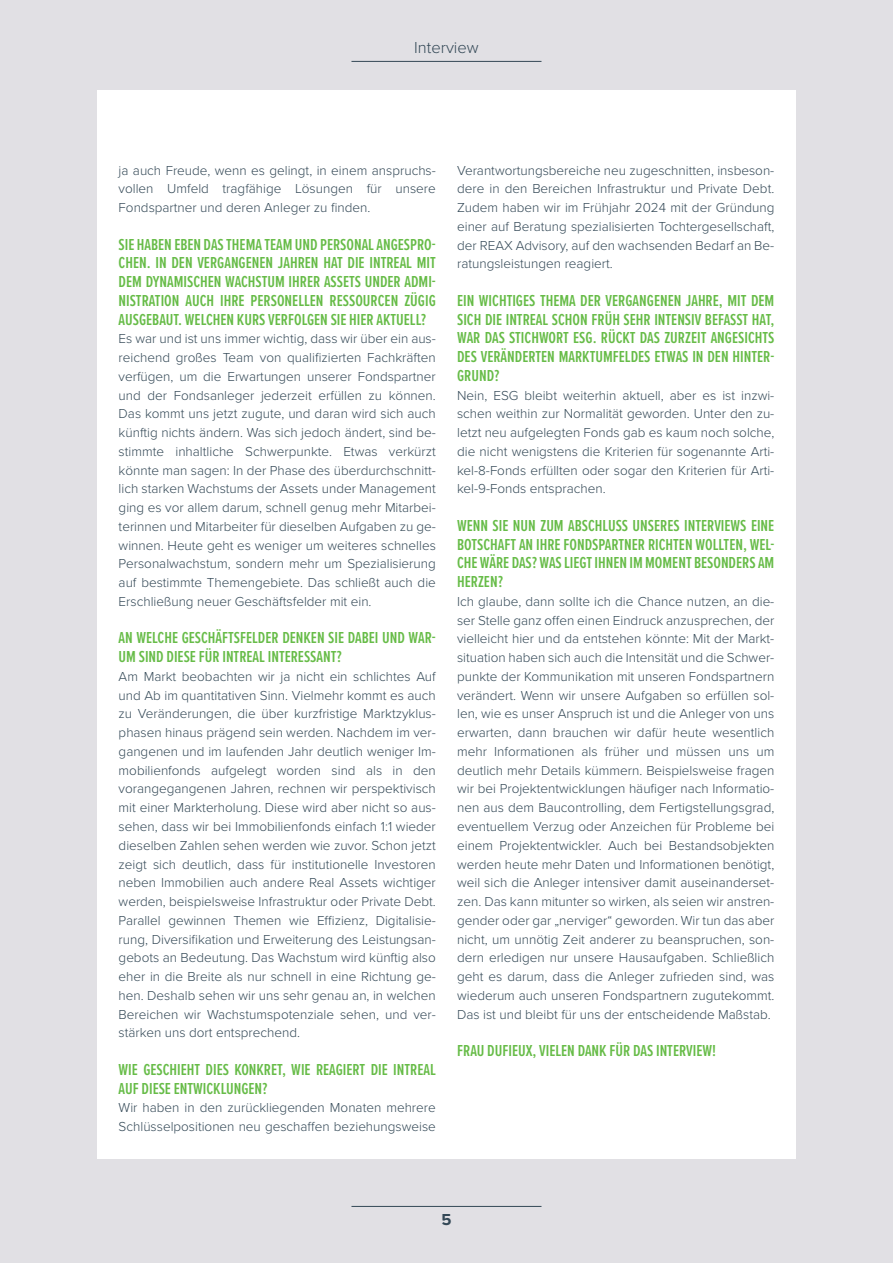
<style>
.page{position:relative;width:893px;height:1263px;background:#e1e0e4}
.page>*{position:absolute;margin:0;border:0;box-sizing:border-box;transform-origin:0 0}
.t1{font:600 16.5px/18.8px "Proxima Nova Ex Cn";color:#67bc48;text-align:justify}
.t2{font:300 16.5px "Proxima Nova";color:#334856}
.t3{font:700 16.5px "Proxima Nova";color:#334856}
.t4{font:300 13.5px/18.8px "Proxima Nova";color:#334856;text-align:justify}
</style>
<div class="page">
<div style="left:97px;top:90px;width:699px;height:1069px;background:#fff"></div>
<hr style="left:351px;top:61px;width:190px;height:1px;background:#334856">
<hr style="left:351px;top:1206px;width:190px;height:1px;background:#334856">
<p class="t2" style="left:414px;top:35px;width:66px">Interview</p>
<p class="t4" style="left:119px;top:160px;width:319px">ja auch Freude, wenn es gelingt, in einem anspruchs&shy;vollen Umfeld tragfähige Lösungen für unsere Fondspartner und deren Anleger zu finden.</p>
<p class="t1" style="left:119px;top:234px;width:319px">SIE HABEN EBEN DAS THEMA TEAM UND PERSONAL ANGESPRO-CHEN. IN DEN VERGANGENEN JAHREN HAT DIE INTREAL MIT DEM DYNAMISCHEN WACHSTUM IHRER ASSETS UNDER ADMI-NISTRATION AUCH IHRE PERSONELLEN RESSOURCEN ZÜGIG AUSGEBAUT. WELCHEN KURS VERFOLGEN SIE HIER AKTUELL?</p>
<p class="t4" style="left:119px;top:329px;width:319px">Es war und ist uns immer wichtig, dass wir über ein aus&shy;reichend großes Team von qualifizierten Fachkräften verfügen, um die Erwartungen unserer Fondspartner und der Fondsanleger jederzeit erfüllen zu können.<br>Das kommt uns jetzt zugute, und daran wird sich auch künftig nichts ändern. Was sich jedoch ändert, sind be&shy;stimmte inhaltliche Schwerpunkte. Etwas verkürzt könnte man sagen: In der Phase des überdurchschnitt&shy;lich starken Wachstums der Assets under Management ging es vor allem darum, schnell genug mehr Mitarbei&shy;terinnen und Mitarbeiter für dieselben Aufgaben zu ge&shy;winnen. Heute geht es weniger um weiteres schnelles Personalwachstum, sondern mehr um Spezialisierung auf bestimmte Themengebiete. Das schließt auch die Erschließung neuer Geschäftsfelder mit ein.</p>
<p class="t1" style="left:119px;top:628px;width:319px">AN WELCHE GESCHÄFTSFELDER DENKEN SIE DABEI UND WAR-<br>UM SIND DIESE FÜR INTREAL INTERESSANT?</p>
<p class="t4" style="left:119px;top:666px;width:319px">Am Markt beobachten wir ja nicht ein schlichtes Auf und Ab im quantitativen Sinn. Vielmehr kommt es auch zu Veränderungen, die über kurzfristige Marktzyklus&shy;phasen hinaus prägend sein werden. Nachdem im ver&shy;gangenen und im laufenden Jahr deutlich weniger Im&shy;mobilienfonds aufgelegt worden sind als in den vorangegangenen Jahren, rechnen wir perspektivisch mit einer Markterholung. Diese wird aber nicht so aus&shy;sehen, dass wir bei Immobilienfonds einfach 1:1 wieder dieselben Zahlen sehen werden wie zuvor. Schon jetzt zeigt sich deutlich, dass für institutionelle Investoren neben Immobilien auch andere Real Assets wichtiger werden, beispielsweise Infrastruktur oder Private Debt.<br>Parallel gewinnen Themen wie Effizienz, Digitalisie&shy;rung, Diversifikation und Erweiterung des Leistungsan&shy;gebots an Bedeutung. Das Wachstum wird künftig also eher in die Breite als nur schnell in eine Richtung ge&shy;hen. Deshalb sehen wir uns sehr genau an, in welchen Bereichen wir Wachstumspotenziale sehen, und ver&shy;stärken uns dort entsprechend.</p>
<p class="t1" style="left:119px;top:1059px;width:319px">WIE GESCHIEHT DIES KONKRET, WIE REAGIERT DIE INTREAL<br>AUF DIESE ENTWICKLUNGEN?</p>
<p class="t4" style="left:119px;top:1098px;width:319px">Wir haben in den zurückliegenden Monaten mehrere<br>Schlüsselpositionen neu geschaffen beziehungsweise</p>
<p class="t4" style="left:457px;top:160px;width:319px">Verantwortungsbereiche neu zugeschnitten, insbeson&shy;dere in den Bereichen Infrastruktur und Private Debt.<br>Zudem haben wir im Frühjahr 2024 mit der Gründung einer auf Beratung spezialisierten Tochtergesellschaft, der REAX Advisory, auf den wachsenden Bedarf an Be&shy;ratungsleistungen reagiert.</p>
<p class="t1" style="left:457px;top:291px;width:319px">EIN WICHTIGES THEMA DER VERGANGENEN JAHRE, MIT DEM SICH DIE INTREAL SCHON FRÜH SEHR INTENSIV BEFASST HAT, WAR DAS STICHWORT ESG. RÜCKT DAS ZURZEIT ANGESICHTS DES VERÄNDERTEN MARKTUMFELDES ETWAS IN DEN HINTER-GRUND?</p>
<p class="t4" style="left:457px;top:385px;width:319px">Nein, ESG bleibt weiterhin aktuell, aber es ist inzwi&shy;schen weithin zur Normalität geworden. Unter den zu&shy;letzt neu aufgelegten Fonds gab es kaum noch solche, die nicht wenigstens die Kriterien für sogenannte Arti&shy;kel-8-Fonds erfüllten oder sogar den Kriterien für Arti&shy;kel-9-Fonds entsprachen.</p>
<p class="t1" style="left:457px;top:516px;width:319px">WENN SIE NUN ZUM ABSCHLUSS UNSERES INTERVIEWS EINE BOTSCHAFT AN IHRE FONDSPARTNER RICHTEN WOLLTEN, WEL-CHE WÄRE DAS? WAS LIEGT IHNEN IM MOMENT BESONDERS AM HERZEN?</p>
<p class="t4" style="left:457px;top:591px;width:319px">Ich glaube, dann sollte ich die Chance nutzen, an die&shy;ser Stelle ganz offen einen Eindruck anzusprechen, der vielleicht hier und da entstehen könnte: Mit der Markt&shy;situation haben sich auch die Intensität und die Schwer&shy;punkte der Kommunikation mit unseren Fondspartnern verändert. Wenn wir unsere Aufgaben so erfüllen sol&shy;len, wie es unser Anspruch ist und die Anleger von uns erwarten, dann brauchen wir dafür heute wesentlich mehr Informationen als früher und müssen uns um deutlich mehr Details kümmern. Beispielsweise fragen wir bei Projektentwicklungen häufiger nach Informatio&shy;nen aus dem Baucontrolling, dem Fertigstellungsgrad, eventuellem Verzug oder Anzeichen für Probleme bei einem Projektentwickler. Auch bei Bestandsobjekten werden heute mehr Daten und Informationen benötigt, weil sich die Anleger intensiver damit auseinanderset&shy;zen. Das kann mitunter so wirken, als seien wir anstren&shy;gender oder gar „nerviger“ geworden. Wir tun das aber nicht, um unnötig Zeit anderer zu beanspruchen, son&shy;dern erledigen nur unsere Hausaufgaben. Schließlich geht es darum, dass die Anleger zufrieden sind, was wiederum auch unseren Fondspartnern zugutekommt.<br>Das ist und bleibt für uns der entscheidende Maßstab.</p>
<p class="t1" style="left:457px;top:1041px;width:260px">FRAU DUFIEUX, VIELEN DANK FÜR DAS INTERVIEW!</p>
<p class="t3" style="left:441px;top:1207px;width:12px">5</p>
</div>
